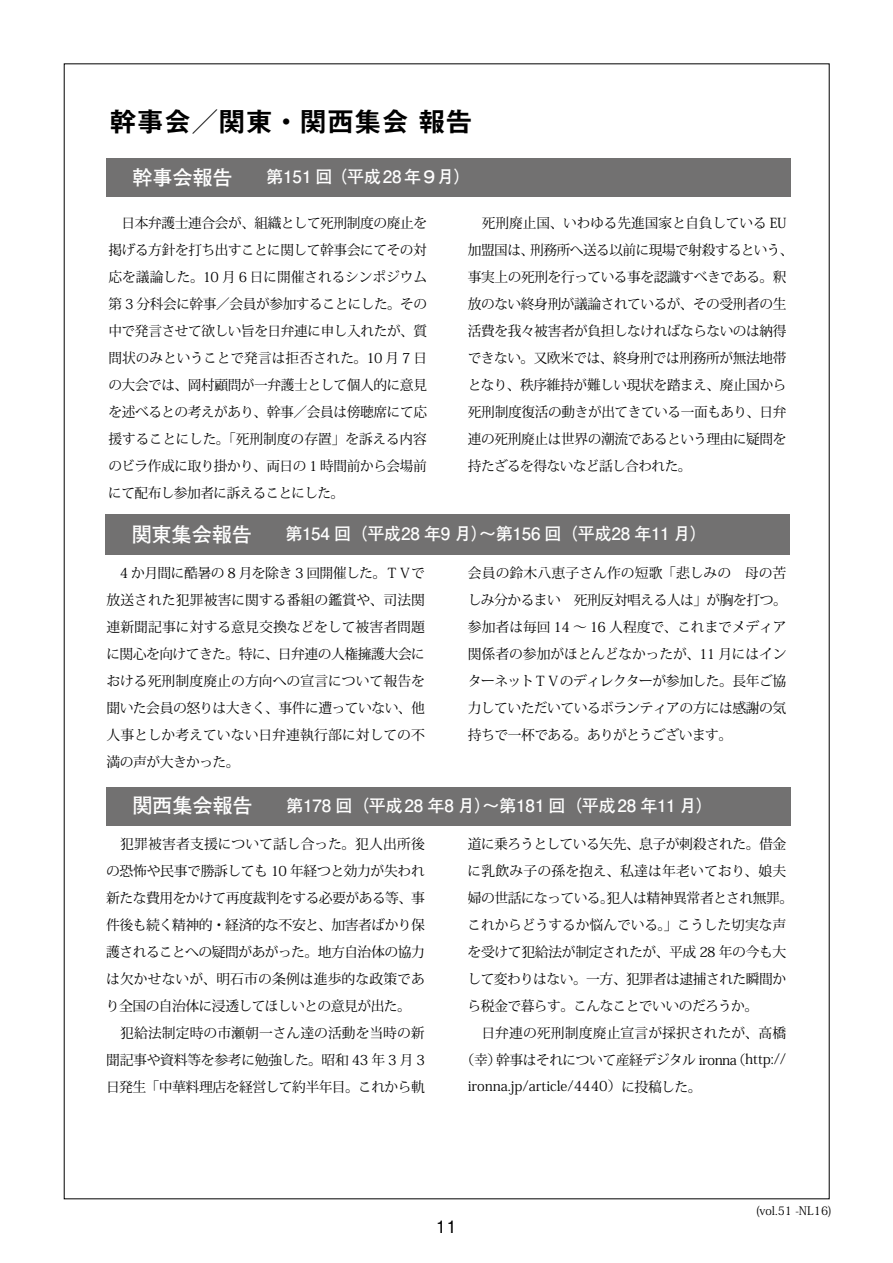
<style>
.page{position:relative;width:893px;height:1263px;background:#fff}
.page>*{position:absolute;margin:0;border:0;box-sizing:border-box;transform-origin:0 0}
.t1{font:27.6px "Midashi Go Pro MB31";letter-spacing:-.015em;color:#000}
.t2{font:700 16.95px "Futo Go B101 Pro";letter-spacing:-.005em;color:#fff}
.t3{font:500 16.95px "Gothic BBB Pro";color:#000}
.t4{font:13.8px/27px "Koz Min Pro";letter-spacing:-.03em;color:#000;text-align:justify}
.t5{font:13.8px "Koz Min Pro";letter-spacing:.01em;color:#000}
.t6{font:13.8px "Koz Min Pro";color:#000}
.t7{font:11.7px "Koz Min Pro";color:#000}
.s1{font-size:20.25px}
</style>
<div class="page">
<div style="left:106px;top:787px;width:684px;height:38px;background:#727171"></div>
<div style="left:105px;top:514px;width:685px;height:41px;background:#727171"></div>
<div style="left:106px;top:159px;width:684px;height:38px;background:#727171"></div>
<h1 class="t1" style="left:109px;top:99px;width:365px">幹事会／関東・関西集会 報告</h1>
<p class="t2" style="left:132px;top:163px;width:340px"><span class="s1">幹事会報告　</span> 第151 回（平成28年９月）</p>
<p class="t4" style="left:108px;top:209px;width:320px">　日本弁護士連合会が、組織として死刑制度の廃止を掲げる方針を打ち出すことに関して幹事会にてその対応を議論した。10 月 6 日に開催されるシンポジウム第 3 分科会に幹事／会員が参加することにした。その中で発言させて欲しい旨を日弁連に申し入れたが、質問状のみということで発言は拒否された。10 月 7 日の大会では、岡村顧問が一弁護士として個人的に意見を述べるとの考えがあり、幹事／会員は傍聴席にて応援することにした。「死刑制度の存置」を訴える内容のビラ作成に取り掛かり、両日の 1 時間前から会場前にて配布し参加者に訴えることにした。</p>
<p class="t4" style="left:468px;top:209px;width:327px;text-align:left">　死刑廃止国、いわゆる先進国家と自負している EU加盟国は、刑務所へ送る以前に現場で射殺するという、事実上の死刑を行っている事を認識すべきである。釈放のない終身刑が議論されているが、その受刑者の生活費を我々被害者が負担しなければならないのは納得できない。又欧米では、終身刑では刑務所が無法地帯となり、秩序維持が難しい現状を踏まえ、廃止国から死刑制度復活の動きが出てきている一面もあり、日弁連の死刑廃止は世界の潮流であるという理由に疑問を持たざるを得ないなど話し合われた。</p>
<p class="t2" style="left:132px;top:520px;width:577px"><span class="s1">関東集会報告　</span> 第154 回（平成28 年9 月）～第156 回（平成28 年11 月）</p>
<p class="t4" style="left:106px;top:559px;width:320px">　4 か月間に酷暑の 8 月を除き 3 回開催した。ＴＶで放送された犯罪被害に関する番組の鑑賞や、司法関連新聞記事に対する意見交換などをして被害者問題に関心を向けてきた。特に、日弁連の人権擁護大会における死刑制度廃止の方向への宣言について報告を聞いた会員の怒りは大きく、事件に遭っていない、他人事としか考えていない日弁連執行部に対しての不満の声が大きかった。</p>
<p class="t4" style="left:468px;top:559px;width:321px">会員の鈴木八恵子さん作の短歌「悲しみの　母の苦しみ分かるまい　死刑反対唱える人は」が胸を打つ。参加者は毎回 14 ～ 16 人程度で、これまでメディア関係者の参加がほとんどなかったが、11 月にはインターネットＴＶのディレクターが参加した。長年ご協力していただいているボランティアの方には感謝の気持ちで一杯である。ありがとうございます。</p>
<p class="t2" style="left:132px;top:792px;width:582px"><span class="s1">関西集会報告　</span> 第178 回（平成28 年8 月）〜第181 回（平成28 年11 月）</p>
<p class="t4" style="left:106px;top:830px;width:320px;text-align:left">　犯罪被害者支援について話し合った。犯人出所後の恐怖や民事で勝訴しても 10 年経つと効力が失われ新たな費用をかけて再度裁判をする必要がある等、事件後も続く精神的・経済的な不安と、加害者ばかり保護されることへの疑問があがった。地方自治体の協力は欠かせないが、明石市の条例は進歩的な政策であり全国の自治体に浸透してほしいとの意見が出た。　犯給法制定時の市瀬朝一さん達の活動を当時の新聞記事や資料等を参考に勉強した。昭和 43 年 3 月 3日発生「中華料理店を経営して約半年目。これから軌</p>
<p class="t4" style="left:468px;top:830px;width:320px">道に乗ろうとしている矢先、息子が刺殺された。借金</p>
<p class="t5" style="left:468px;top:861px;width:320px">に乳飲み子の孫を抱え、私達は年老いており、娘夫</p>
<p class="t4" style="left:468px;top:884px;width:327px">婦の世話になっている。犯人は精神異常者とされ無罪。</p>
<p class="t4" style="left:467px;top:911px;width:320px">これからどうするか悩んでいる。」こうした切実な声</p>
<p class="t4" style="left:468px;top:938px;width:320px">を受けて犯給法が制定されたが、平成 28 年の今も大</p>
<p class="t4" style="left:467px;top:965px;width:320px">して変わりはない。一方、犯罪者は逮捕された瞬間か</p>
<p class="t4" style="left:467px;top:992px;width:292px">ら税金で暮らす。こんなことでいいのだろうか。</p>
<p class="t5" style="left:468px;top:1023px;width:320px">　日弁連の死刑制度廃止宣言が採択されたが、高橋</p>
<p class="t4" style="left:461px;top:1046px;width:327px">（幸）幹事はそれについて産経デジタル ironna（http://</p>
<p class="t6" style="left:468px;top:1076px;width:235px">ironna.jp/article/4440）に投稿した。</p>
<p class="t3" style="left:436px;top:1213px;width:23px">11</p>
<p class="t7" style="left:756px;top:1202px;width:78px">(vol.51 -NL16)</p>
</div>
